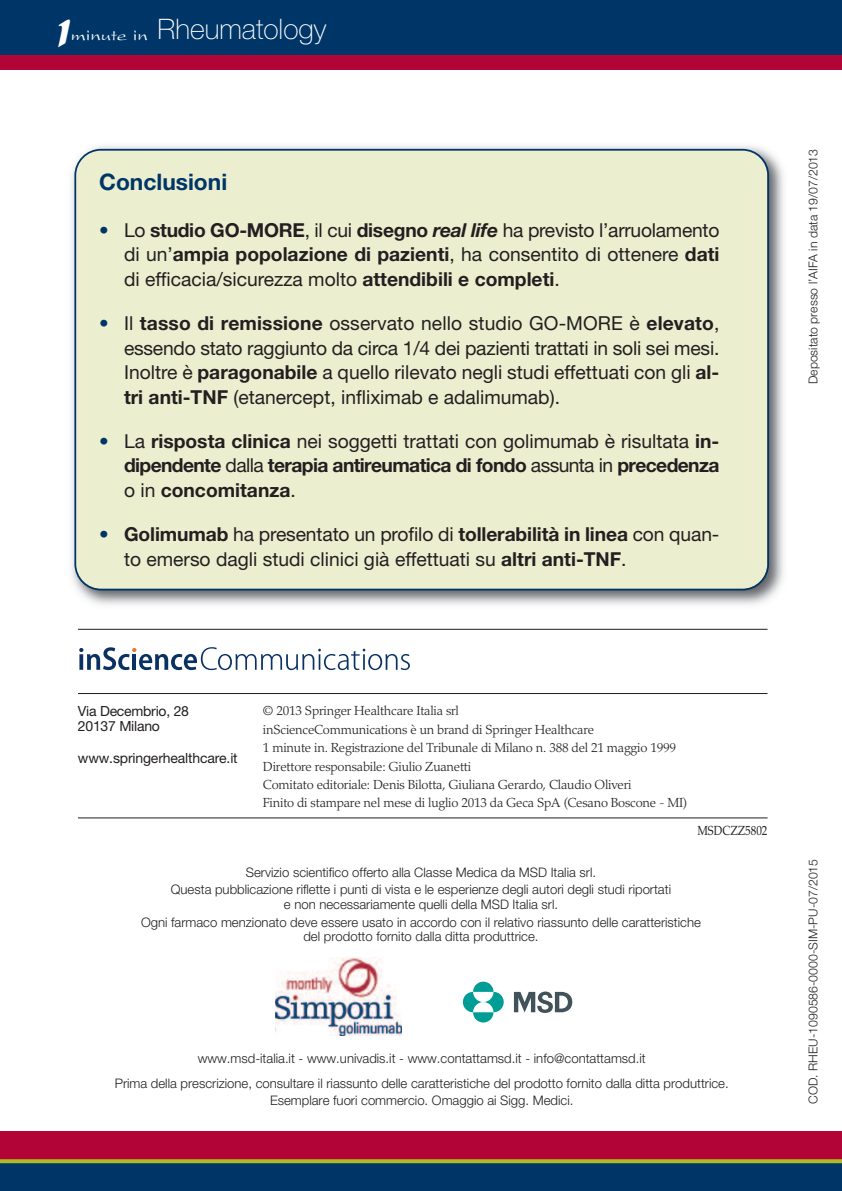
<style>
.page{position:relative;width:842px;height:1191px;background:#fff}
.page>*{position:absolute;margin:0;border:0;box-sizing:border-box;transform-origin:0 0}
.t1{font:italic 44.98px "Formal Script 421 BT";color:#fff}
.t2{font:100 28.35px "Helvetica Neue LT Std";color:#fff}
.t3{font:700 22.75px "Helvetica Neue LT Std";color:#003667}
.t4{font:19.25px/24.5px "Helvetica Neue LT Std";color:#231f20;text-align:justify}
.t5{font:700 19.25px/24.5px "Helvetica Neue LT Std";letter-spacing:-.03em;color:#231f20;text-align:justify}
.t6{font:14px/15.8px "Helvetica Neue LT Std";letter-spacing:-.015em;color:#231f20}
.t7{font:300 13.12px/17.3px "Helvetica Neue LT Std";color:#231f20;text-align:center}
.t8{font:300 13.12px/18.4px "Palatino";letter-spacing:-.015em;color:#231f20}
.t9{font:13.12px "Palatino";color:#231f20;scale:.85 1}
.t10{font:300 12.25px "Helvetica Neue LT Std";color:#231f20}
.s1{font-family:"Present LT Std";font-weight:400;font-size:18.03px}
.s2{color:#003667}
.s3{font-weight:700}
.s4{font-weight:700;font-style:italic}
.s5{font-weight:400;color:#003667}
.s6{font-weight:400}
</style>
<div class="page">
<img style="left:71px;top:146px;width:713px;height:459px">
<div style="left:74px;top:149px;width:695px;height:441px;background:#ebeecf"></div>
<hr style="left:78px;top:817px;width:689px;height:1px;background:#231f20">
<hr style="left:78px;top:629px;width:689px;height:1px;background:#231f20">
<hr style="left:78px;top:693px;width:689px;height:1px;background:#231f20">
<svg style="left:79px;top:647px;width:331px;height:23px"></svg>
<div style="left:0;top:0;width:842px;height:55px;background:#003667"></div>
<div style="left:0;top:55px;width:842px;height:14px;background:#b30437"></div>
<div style="left:0;top:1161px;width:842px;height:30px;background:#003667"></div>
<div style="left:0;top:1131px;width:842px;height:30px;background:#b30437"></div>
<svg style="left:0;top:1159px;width:842px;height:4px;background:#aeb122"></svg>
<svg style="left:473px;top:981px;width:20px;height:10px"></svg>
<svg style="left:473px;top:1012px;width:20px;height:10px"></svg>
<svg style="left:463px;top:991px;width:19px;height:21px"></svg>
<svg style="left:484px;top:991px;width:20px;height:21px"></svg>
<svg style="left:514px;top:991px;width:58px;height:22px"></svg>
<img style="left:275px;top:957px;width:127px;height:79px">
<h1 class="t1" style="left:53px;top:9px;width:27px">1</h1>
<h2 class="t2" style="left:71px;top:19px;width:257px"><span class="s1">minute in</span> Rheumatology</h2>
<h3 class="t3" style="left:99px;top:174px;width:129px">Conclusioni</h3>
<h3 class="t4" style="left:124px;top:219px;width:597px;text-indent:-25px"><span class="s2">•</span> Lo <span class="s3">studio GO-MORE</span>, il cui <span class="s3">disegno</span> <span class="s4">real life</span> ha previsto l’arruolamento di un’<span class="s3">ampia popolazione di pazienti</span>, ha consentito di ottenere <span class="s3">dati </span>di efficacia/sicurezza molto <span class="s3">attendibili e completi</span>.</h3>
<p class="t4" style="left:124px;top:313px;width:597px;text-indent:-25px"><span class="s2">•</span> Il <span class="s3">tasso di remissione</span> osservato nello studio GO-MORE è <span class="s3">elevato</span>, essendo stato raggiunto da circa 1/4 dei pazienti trattati in soli sei mesi.<br>Inoltre è <span class="s3">paragonabile</span> a quello rilevato negli studi effettuati con gli <span class="s3">al&shy;tri anti-TNF</span> (etanercept, infliximab e adalimumab).</p>
<h3 class="t5" style="left:124px;top:430px;width:597px;text-indent:-25px"><span class="s5">•</span> <span class="s6">La</span> risposta clinica <span class="s6">nei soggetti trattati con golimumab è risultata</span> in&shy;dipendente <span class="s6">dalla</span> terapia antireumatica di fondo <span class="s6">assunta in</span> precedenza <span class="s6">o in</span> concomitanza<span class="s6">.</span></h3>
<h3 class="t4" style="left:124px;top:524px;width:597px;text-indent:-25px"><span class="s2">•</span> <span class="s3">Golimumab</span> ha presentato un profilo di <span class="s3">tollerabilità in linea</span> con quan&shy;to emerso dagli studi clinici già effettuati su <span class="s3">altri anti-TNF</span>.</h3>
<p class="t10" style="left:809px;top:384px;width:237px;rotate:-90deg">Depositato presso l’AIFA in data 19/07/2013</p>
<p class="t6" style="left:78px;top:704px;width:113px">Via Decembrio, 28<br>20137 Milano</p>
<p class="t6" style="left:78px;top:751px;width:161px">www.springerhealthcare.it</p>
<p class="t8" style="left:263px;top:703px;width:426px">© 2013 Springer Healthcare Italia srl<br>inScienceCommunications è un brand di Springer Healthcare<br>1 minute in. Registrazione del Tribunale di Milano n. 388 del 21 maggio 1999<br>Direttore responsabile: Giulio Zuanetti<br>Comitato editoriale: Denis Bilotta, Giuliana Gerardo, Claudio Oliveri<br>Finito di stampare nel mese di luglio 2013 da Geca SpA (Cesano Boscone - MI)</p>
<p class="t9" style="left:697px;top:823px;width:84px">MSDCZZ5802</p>
<p class="t7" style="left:171px;top:865px;width:502px">Servizio scientifico offerto alla Classe Medica da MSD Italia srl.<br>Questa pubblicazione riflette i punti di vista e le esperienze degli autori degli studi riportati</p>
<p class="t7" style="left:141px;top:897px;width:561px">e non necessariamente quelli della MSD Italia srl.<br>Ogni farmaco menzionato deve essere usato in accordo con il relativo riassunto delle caratteristiche</p>
<p class="t7" style="left:303px;top:929px;width:237px">del prodotto fornito dalla ditta produttrice.</p>
<p class="t7" style="left:115px;top:1046px;width:615px;line-height:24.8px">www.msd-italia.it - www.univadis.it - www.contattamsd.it - info@contattamsd.it<br>Prima della prescrizione, consultare il riassunto delle caratteristiche del prodotto fornito dalla ditta produttrice.</p>
<p class="t7" style="left:270px;top:1092px;width:305px">Esemplare fuori commercio. Omaggio ai Sigg. Medici.</p>
<p class="t10" style="left:809px;top:1103px;width:246px;rotate:-90deg">COD. RHEU-1090586-0000-SIM-PU-07/2015</p>
</div>
